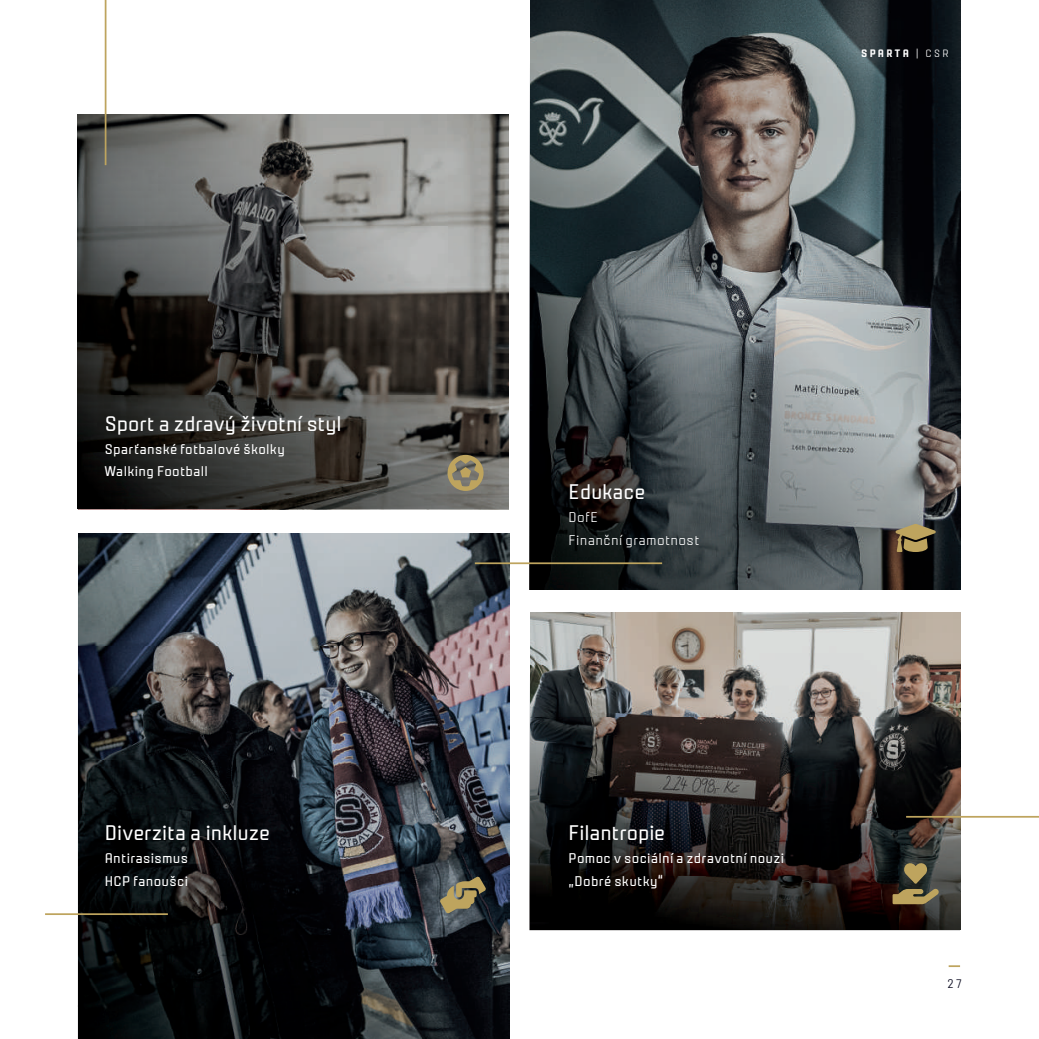
<style>
.page{position:relative;width:1039px;height:1039px;background:#fff}
.page>*{position:absolute;margin:0;border:0;box-sizing:border-box;transform-origin:0 0}
.t1{font:21px "Zelezna";letter-spacing:.005em;color:#fff}
.t2{font:14px/22.8px "Zelezna";letter-spacing:.025em;color:#fff}
.t3{font:300 14px/22.8px "Zelezna";letter-spacing:.025em;color:#fff}
.t4{font:300 12.25px "Zelezna";color:#000117}
.t5{font:700 10.5px "Zelezna";letter-spacing:.225em;color:#fff}
.s1{font-weight:300}
</style>
<div class="page">
<svg style="left:949px;top:965px;width:11px;height:2px"></svg>
<img style="left:78px;top:396px;width:184px;height:114px">
<img style="left:262px;top:508px;width:247px;height:2px">
<img style="left:140px;top:533px;width:370px;height:506px">
<img style="left:530px;top:589px;width:369px;height:1px">
<img style="left:78px;top:114px;width:369px;height:282px">
<img style="left:447px;top:114px;width:62px;height:338px">
<img style="left:262px;top:396px;width:185px;height:56px">
<img style="left:78px;top:452px;width:431px;height:56px">
<img style="left:529px;top:0;width:431px;height:589px">
<img style="left:530px;top:612px;width:430px;height:317px">
<img style="left:78px;top:1005px;width:431px;height:34px">
<img style="left:78px;top:533px;width:62px;height:473px">
<svg style="left:447px;top:455px;width:36px;height:36px"></svg>
<hr style="left:105px;top:0;width:1px;height:165px;background:#bea45e">
<hr style="left:475px;top:562px;width:187px;height:2px;background:#bea45e">
<hr style="left:906px;top:816px;width:133px;height:2px;background:#bea45e">
<hr style="left:45px;top:913px;width:123px;height:2px;background:#bea45e">
<svg style="left:440px;top:876px;width:46px;height:37px"></svg>
<svg style="left:892px;top:862px;width:47px;height:42px"></svg>
<svg style="left:895px;top:524px;width:41px;height:28px"></svg>
<h1 class="t1" style="left:105px;top:411px;width:238px">Sport a zdravý životní styl</h1>
<p class="t2" style="left:105px;top:437px;width:182px">Sparťanské fotbalové školky<br>Walking Football</p>
<h1 class="t1" style="left:105px;top:821px;width:167px">Diverzita a inkluze</h1>
<p class="t2" style="left:105px;top:846px;width:85px">Antirasismus<br>HCP fanoušci</p>
<p class="t5" style="left:861px;top:47px;width:89px">SPARTA <span class="s1">| CSR</span></p>
<h1 class="t1" style="left:569px;top:479px;width:78px">Edukace</h1>
<p class="t3" style="left:569px;top:505px;width:132px">DofE<br>Finanční gramotnost</p>
<h1 class="t1" style="left:569px;top:821px;width:98px">Filantropie</h1>
<p class="t2" style="left:569px;top:846px;width:217px">Pomoc v sociální a zdravotní nouzi „Dobré skutky“</p>
<p class="t4" style="left:947px;top:977px;width:15px">27</p>
</div>
